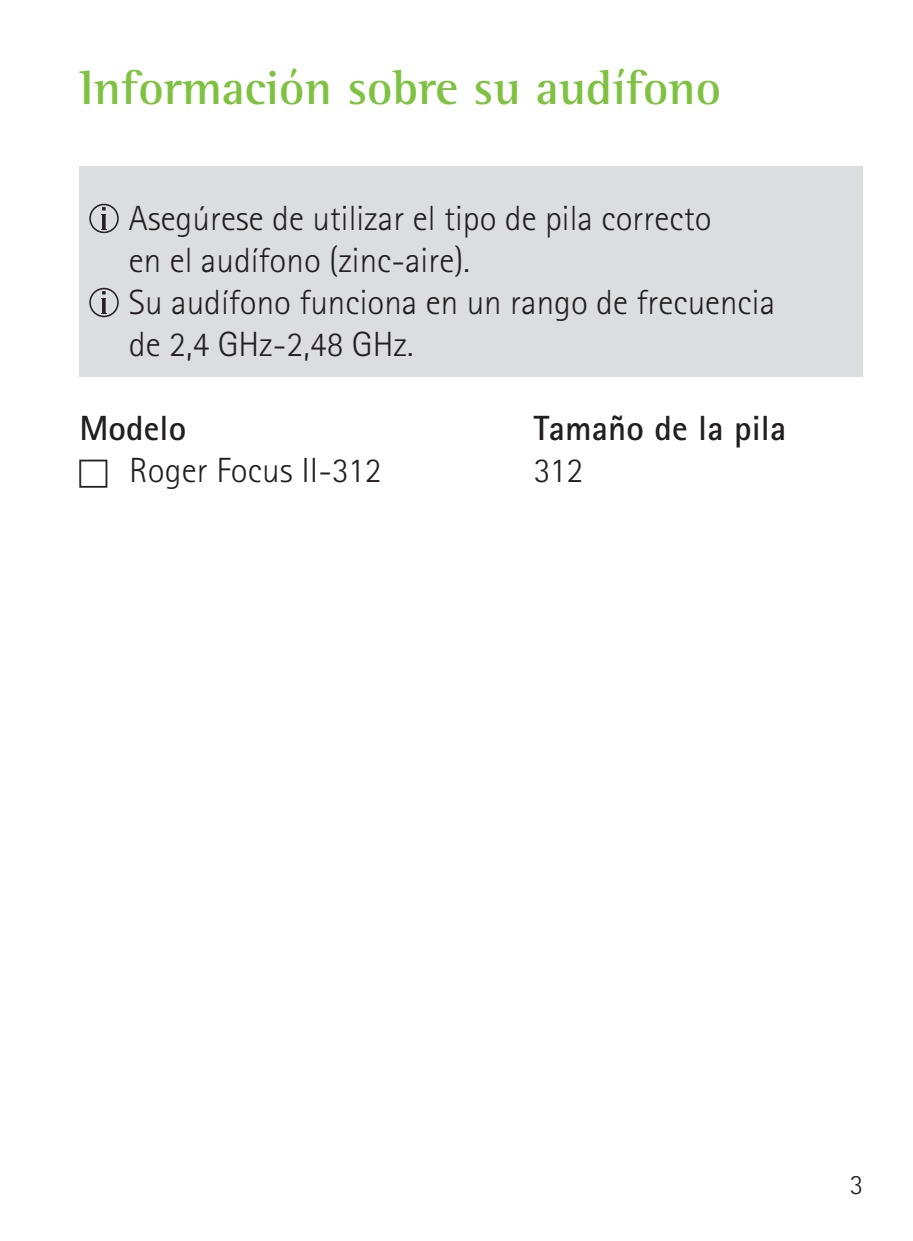
<style>
.page{position:relative;width:913px;height:1241px;background:#fff}
.page>*{position:absolute;margin:0;border:0;box-sizing:border-box;transform-origin:0 0}
.t1{font:700 49px "Rotis Semi Serif Pro";color:#7fc241}
.t2{font:300 35px/42px "Rotis Sans Serif Pro";color:#231f20}
.t3{font:700 35px "Rotis Sans Serif Pro";letter-spacing:.005em;color:#231f20}
.t4{font:300 28px "Rotis Sans Serif Pro";color:#231f20}
</style>
<div class="page">
<div style="left:79px;top:166px;width:784px;height:210px;background:#dcdddf"></div>
<svg style="left:89px;top:204px;width:30px;height:29px"></svg>
<svg style="left:89px;top:288px;width:30px;height:29px"></svg>
<h1 class="t1" style="left:79px;top:67px;width:643px">Información sobre su audífono</h1>
<p class="t2" style="left:129px;top:199px;width:648px">Asegúrese de utilizar el tipo de pila correcto<br>en el audífono (zinc-aire).<br>Su audífono funciona en un rango de frecuencia de 2,4 GHz-2,48 GHz.</p>
<p class="t3" style="left:79px;top:413px;width:108px">Modelo</p>
<p class="t2" style="left:129px;top:451px;width:254px">Roger Focus II-312</p>
<p class="t3" style="left:534px;top:413px;width:254px">Tamaño de la pila</p>
<p class="t2" style="left:534px;top:451px;width:51px">312</p>
<p class="t4" style="left:850px;top:1172px;width:15px">3</p>
</div>
